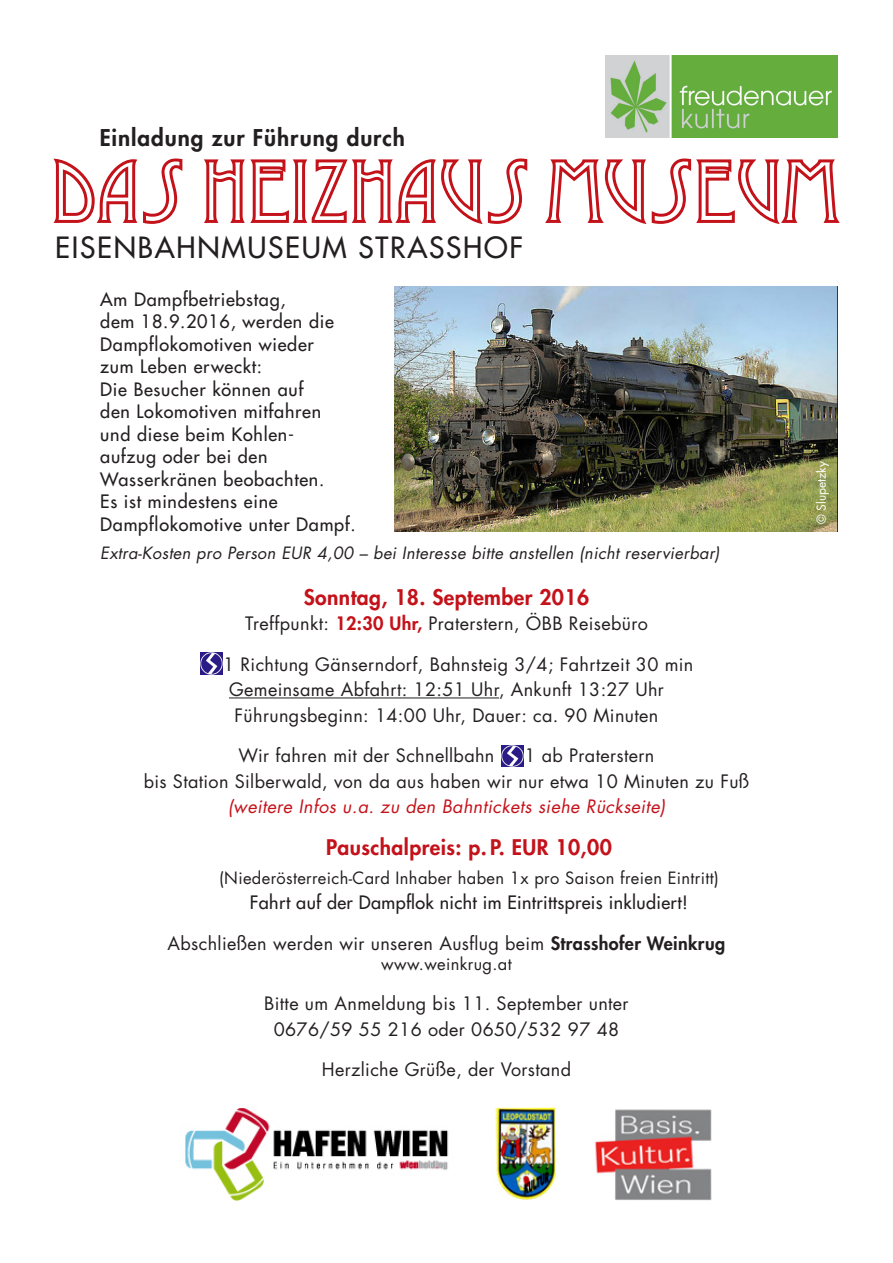
<style>
.page{position:relative;width:893px;height:1263px;background:#fff}
.page>*{position:absolute;margin:0;border:0;box-sizing:border-box;transform-origin:0 0}
.t1{font:28.5px "Futura LT";letter-spacing:.06em;color:#231f20}
.t2{font:800 22.5px "Futura LT";letter-spacing:.04em;color:#231f20}
.t3{font:800 21px "Futura LT";letter-spacing:.02em;color:#c4121a}
.t4{font:18px "Futura LT";letter-spacing:.02em;color:#231f20}
.t5{font:500 18px "Futura CE";letter-spacing:.04em;color:#231f20}
.t6{font:500 18px "Futura CE";letter-spacing:.02em;color:#231f20}
.t7{font:italic 18px "Futura LT";letter-spacing:.02em;color:#c4121a}
.t8{font:italic 16.5px "Futura LT";letter-spacing:.02em;color:#231f20}
.t9{font:16.5px "Futura";letter-spacing:.02em;color:#231f20}
.t10{font:16.5px "Futura LT";letter-spacing:.02em;color:#231f20}
.t11{font:12px "Futura";color:#fff}
.s1{font-weight:800;color:#c4121a}
.s2{font-weight:800}
</style>
<div class="page">
<img style="left:394px;top:287px;width:443px;height:244px">
<hr style="left:229px;top:697px;width:270px;height:1px;background:#231f20">
<img style="left:605px;top:55px;width:233px;height:82px">
<img style="left:185px;top:1108px;width:527px;height:92px">
<img style="left:201px;top:653px;width:22px;height:21px">
<img style="left:501px;top:745px;width:22px;height:22px">
<svg style="left:53px;top:158px;width:130px;height:66px"></svg>
<svg style="left:204px;top:158px;width:324px;height:67px"></svg>
<svg style="left:545px;top:158px;width:295px;height:67px"></svg>
<p class="t2" style="left:100px;top:122px;width:307px">Einladung zur Führung durch</p>
<p class="t1" style="left:55px;top:229px;width:469px">EISENBAHNMUSEUM STRASSHOF</p>
<p class="t5" style="left:100px;top:286px;width:187px">Am Dampfbetriebstag,</p>
<p class="t5" style="left:100px;top:309px;width:235px">dem 18.9.2016, werden die</p>
<p class="t5" style="left:100px;top:331px;width:215px">Dampflokomotiven wieder</p>
<p class="t5" style="left:100px;top:354px;width:163px">zum Leben erweckt:</p>
<p class="t5" style="left:100px;top:376px;width:205px">Die Besucher können auf</p>
<p class="t5" style="left:100px;top:399px;width:222px">den Lokomotiven mitfahren</p>
<p class="t5" style="left:100px;top:421px;width:195px">und diese beim Kohlen-</p>
<p class="t5" style="left:100px;top:444px;width:169px">aufzug oder bei den</p>
<p class="t5" style="left:100px;top:466px;width:225px">Wasserkränen beobachten.</p>
<p class="t5" style="left:100px;top:489px;width:179px">Es ist mindestens eine</p>
<p class="t5" style="left:100px;top:511px;width:257px">Dampflokomotive unter Dampf.</p>
<p class="t8" style="left:100px;top:543px;width:621px">Extra-Kosten pro Person EUR 4,00 – bei Interesse bitte anstellen (nicht reservierbar)</p>
<p class="t3" style="left:304px;top:583px;width:287px">Sonntag, 18. September 2016</p>
<p class="t4" style="left:245px;top:612px;width:404px">Treffpunkt: <span class="s1">12:30 Uhr,</span> Praterstern, ÖBB Reisebüro</p>
<p class="t4" style="left:223px;top:652px;width:472px">1 Richtung Gänserndorf, Bahnsteig 3/4; Fahrtzeit 30 min</p>
<p class="t4" style="left:229px;top:678px;width:436px">Gemeinsame Abfahrt: 12:51 Uhr, Ankunft 13:27 Uhr</p>
<p class="t4" style="left:235px;top:703px;width:425px">Führungsbeginn: 14:00 Uhr, Dauer: ca. 90 Minuten</p>
<p class="t4" style="left:239px;top:744px;width:257px">Wir fahren mit der Schnellbahn</p>
<p class="t4" style="left:524px;top:744px;width:132px">1 ab Praterstern</p>
<p class="t4" style="left:144px;top:769px;width:607px">bis Station Silberwald, von da aus haben wir nur etwa 10 Minuten zu Fuß</p>
<p class="t7" style="left:228px;top:795px;width:439px">(weitere Infos u.a. zu den Bahntickets siehe Rückseite)</p>
<p class="t3" style="left:326px;top:833px;width:287px">Pauschalpreis: p. P. EUR 10,00</p>
<p class="t9" style="left:219px;top:866px;width:501px">(Niederösterreich-Card Inhaber haben 1x pro Saison freien Eintritt)</p>
<p class="t6" style="left:250px;top:889px;width:439px">Fahrt auf der Dampflok nicht im Eintrittspreis inkludiert!</p>
<p class="t4" style="left:168px;top:931px;width:559px">Abschließen werden wir unseren Ausflug beim <span class="s2">Strasshofer Weinkrug</span></p>
<p class="t10" style="left:381px;top:953px;width:132px">www.weinkrug.at</p>
<p class="t4" style="left:264px;top:992px;width:366px">Bitte um Anmeldung bis 11. September unter</p>
<p class="t4" style="left:274px;top:1017px;width:347px">0676/59 55 216 oder 0650/532 97 48</p>
<p class="t4" style="left:322px;top:1058px;width:251px">Herzliche Grüße, der Vorstand</p>
<p class="t11" style="left:813px;top:524px;width:64px;rotate:-90deg">© Slupetzky</p>
</div>
